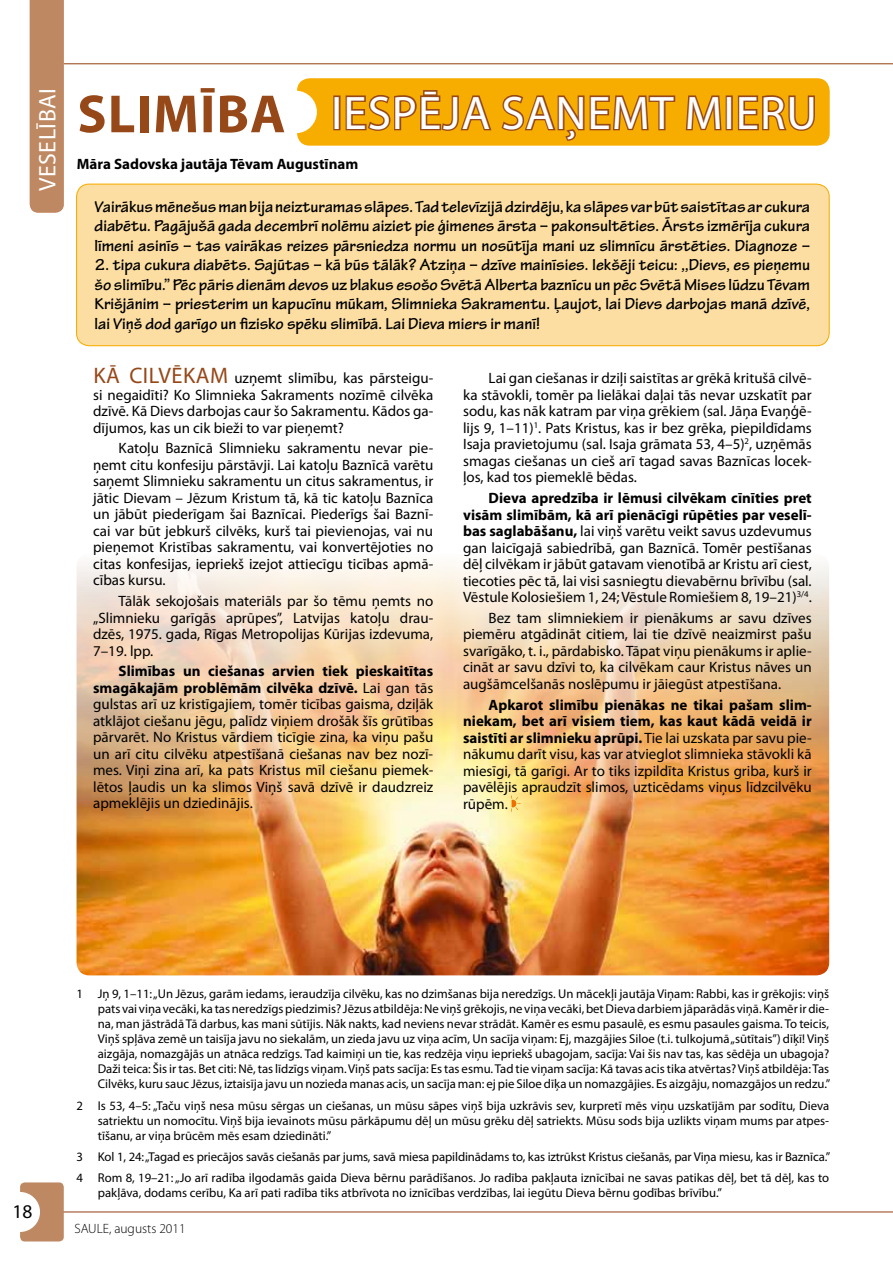
<style>
.page{position:relative;width:893px;height:1263px;background:#fff}
.page>*{position:absolute;margin:0;border:0;box-sizing:border-box;transform-origin:0 0}
.t1{font:700 54.15px "Myriad Pro";letter-spacing:.02em;color:#964819}
.t2{font:47.25px "Myriad Pro";letter-spacing:.02em;color:#fff}
.t3{font:24px "Myriad Pro";letter-spacing:.02em;color:#fff}
.t4{font:19.5px "Myriad Pro";color:#000}
.t5{font:700 16.95px/19.5px "Tekton Pro";color:#000;text-align:justify}
.t6{font:15px/16.5px "Myriad Pro";color:#000;text-align:justify}
.t7{font:700 15px "Myriad Pro";color:#000}
.t8{font:300 13.5px "Myriad Pro";color:#000}
.t9{font:12.75px/15px "Myriad Pro";color:#000;text-align:justify}
.s1{font-size:22.5px;color:#964819}
.s2{font-weight:700}
</style>
<div class="page">
<hr style="left:54px;top:1211px;width:839px;height:1px;background:#964819">
<hr style="left:54px;top:63px;width:839px;height:1px;background:#964819">
<img style="left:77px;top:564px;width:752px;height:411px">
<div style="left:77px;top:184px;width:752px;height:162px;background:#fcdea3;border-radius:13px"></div>
<div style="left:76px;top:184px;width:754px;height:162px;border:1px solid #f7ad00;border-radius:13px"></div>
<svg style="left:511px;top:795px;width:10px;height:17px"></svg>
<svg style="left:297px;top:78px;width:533px;height:68px;background:#e1980d"></svg>
<div style="left:20px;top:1182px;width:44px;height:59px;background:#be8862;border-radius:5px"></div>
<div style="left:0;top:1192px;width:40px;height:40px;background:#fff;border-radius:50%"></div>
<div style="left:30px;top:0;width:34px;height:213px;background:#be8862"></div>
<h3 class="t3" style="left:33px;top:191px;width:116px;rotate:-90deg">DER ZINĀT!</h3>
<h3 class="t3" style="left:33px;top:191px;width:102px;rotate:-90deg">VESELĪBAI</h3>
<h1 class="t1" style="left:77px;top:79px;width:210px">SLIMĪBA</h1>
<p class="t7" style="left:77px;top:154px;width:283px">Māra Sadovska jautāja Tēvam Augustīnam</p>
<h2 class="t2" style="left:331px;top:84px;width:487px">iespēja saņemt mieru</h2>
<p class="t5" style="left:94px;top:197px;width:717px">Vairākus mēnešus man bija neizturamas slāpes. Tad televīzijā dzirdēju, ka slāpes var būt saistītas ar cukura diabētu. Pagājušā gada decembrī nolēmu aiziet pie ģimenes ārsta – pakonsultēties. Ārsts izmērīja cukura līmeni asinīs – tas vairākas reizes pārsniedza normu un nosūtīja mani uz slimnīcu ārstēties. Diagnoze –</p>
<p class="t5" style="left:94px;top:255px;width:717px">2. tipa cukura diabēts. Sajūtas – kā būs tālāk? Atziņa – dzīve mainīsies. Iekšēji teicu: ,,Dievs, es pieņemu šo slimību.” Pēc pāris dienām devos uz blakus esošo Svētā Alberta baznīcu un pēc Svētā Mises lūdzu Tēvam Krišjānim – priesterim un kapucīnu mūkam, Slimnieka Sakramentu. Ļaujot, lai Dievs darbojas manā dzīvē, lai Viņš dod garīgo un fizisko spēku slimībā. Lai Dieva miers ir manī!</p>
<p class="t6" style="left:93px;top:370px;width:342px"><span class="s1">Kā cilvēkam</span> uzņemt slimību, kas pārsteigu&shy;si negaidīti? Ko Slimnieka Sakraments nozīmē cilvēka dzīvē. Kā Dievs darbojas caur šo Sakramentu. Kādos ga&shy;dījumos, kas un cik bieži to var pieņemt?</p>
<p class="t6" style="left:93px;top:440px;width:342px;text-indent:26px">Katoļu Baznīcā Slimnieku sakramentu nevar pie&shy;ņemt citu konfesiju pārstāvji. Lai katoļu Baznīcā varētu saņemt Slimnieku sakramentu un citus sakramentus, ir jātic Dievam – Jēzum Kristum tā, kā tic katoļu Baznīca un jābūt piederīgam šai Baznīcai. Piederīgs šai Baznī&shy;cai var būt jebkurš cilvēks, kurš tai pievienojas, vai nu pieņemot Kristības sakramentu, vai konvertējoties no citas konfesijas, iepriekš izejot attiecīgu ticības apmā&shy;cības kursu.</p>
<p class="t6" style="left:93px;top:593px;width:342px;text-indent:26px">Tālāk sekojošais materiāls par šo tēmu ņemts no „Slimnieku garīgās aprūpes”, Latvijas katoļu drau&shy;dzēs, 1975. gada, Rīgas Metropolijas Kūrijas izdevuma, 7–19. lpp.</p>
<p class="t6" style="left:93px;top:663px;width:342px;text-indent:26px"><span class="s2">Slimības un ciešanas arvien tiek pieskaitītas smagākajām problēmām cilvēka dzīvē.</span> Lai gan tās gulstas arī uz kristīgajiem, tomēr ticības gaisma, dziļāk atklājot ciešanu jēgu, palīdz viņiem drošāk šīs grūtības pārvarēt. No Kristus vārdiem ticīgie zina, ka viņu pašu un arī citu cilvēku atpestīšanā ciešanas nav bez nozī&shy;mes. Viņi zina arī, ka pats Kristus mīl ciešanu piemek&shy;lētos ļaudis un ka slimos Viņš savā dzīvē ir daudzreiz apmeklējis un dziedinājis.</p>
<p class="t6" style="left:463px;top:370px;width:350px;text-indent:26px">Lai gan ciešanas ir dziļi saistītas ar grēkā kritušā cilvē&shy;ka stāvokli, tomēr pa lielākai daļai tās nevar uzskatīt par sodu, kas nāk katram par viņa grēkiem (sal. Jāņa Evaņģē&shy;lijs 9, 1–11)<sup>1</sup>. Pats Kristus, kas ir bez grēka, piepildīdams Isaja pravietojumu (sal. Isaja grāmata 53, 4–5)<sup>2</sup>, uzņēmās smagas ciešanas un cieš arī tagad savas Baznīcas locek&shy;ļos, kad tos piemeklē bēdas.</p>
<p class="t6" style="left:463px;top:490px;width:350px;text-indent:26px"><span class="s2">Dieva apredzība ir lēmusi cilvēkam cīnīties pret visām slimībām, kā arī pienācīgi rūpēties par veselī&shy;bas saglabāšanu,</span> lai viņš varētu veikt savus uzdevumus gan laicīgajā sabiedrībā, gan Baznīcā. Tomēr pestīšanas dēļ cilvēkam ir jābūt gatavam vienotībā ar Kristu arī ciest, tiecoties pēc tā, lai visi sasniegtu dievabērnu brīvību (sal.<br>Vēstule Kolosiešiem 1, 24; Vēstule Romiešiem 8, 19–21)<sup>3/4</sup>.</p>
<p class="t6" style="left:463px;top:609px;width:350px;text-indent:26px">Bez tam slimniekiem ir pienākums ar savu dzīves piemēru atgādināt citiem, lai tie dzīvē neaizmirst pašu svarīgāko, t. i., pārdabisko. Tāpat viņu pienākums ir aplie&shy;cināt ar savu dzīvi to, ka cilvēkam caur Kristus nāves un augšāmcelšanās noslēpumu ir jāiegūst atpestīšana.</p>
<p class="t6" style="left:463px;top:696px;width:350px;text-indent:26px"><span class="s2">Apkarot slimību pienākas ne tikai pašam slim&shy;niekam, bet arī visiem tiem, kas kaut kādā veidā ir saistīti ar slimnieku aprūpi.</span> Tie lai uzskata par savu pie&shy;nākumu darīt visu, kas var atvieglot slimnieka stāvokli kā miesīgi, tā garīgi. Ar to tiks izpildīta Kristus griba, kurš ir pavēlējis apraudzīt slimos, uzticēdams viņus līdzcilvēku rūpēm.</p>
<h3 class="t4" style="left:13px;top:1200px;width:21px">18</h3>
<p class="t9" style="left:98px;top:986px;width:734px;text-indent:-21px">1 J ņ 9, 1–11: „Un Jēzus, garām iedams, ieraudzīja cilvēku, kas no dzimšanas bija neredzīgs. Un mācekļi jautāja Viņam: Rabbi, kas ir grēkojis: viņš pats vai viņa vecāki, ka tas neredzīgs piedzimis? Jēzus atbildēja: Ne viņš grēkojis, ne viņa vecāki, bet Dieva darbiem jāparādās viņā. Kamēr ir die&shy;na, man jāstrādā Tā darbus, kas mani sūtījis. Nāk nakts, kad neviens nevar strādāt. Kamēr es esmu pasaulē, es esmu pasaules gaisma. To teicis, Viņš spļāva zemē un taisīja javu no siekalām, un zieda javu uz viņa acīm, Un sacīja viņam: Ej, mazgājies Siloe (t.i. tulkojumā „sūtītais”) dīķī! Viņš aizgāja, nomazgājās un atnāca redzīgs. Tad kaimiņi un tie, kas redzēja viņu iepriekš ubagojam, sacīja: Vai šis nav tas, kas sēdēja un ubagoja?<br>Daži teica: Šis ir tas. Bet citi: Nē, tas līdzīgs viņam. Viņš pats sacīja: Es tas esmu. Tad tie viņam sacīja: Kā tavas acis tika atvērtas? Viņš atbildēja: Tas Cilvēks, kuru sauc Jēzus, iztaisīja javu un nozieda manas acis, un sacīja man: ej pie Siloe dīķa un nomazgājies. Es aizgāju, nomazgājos un redzu.”</p>
<p class="t9" style="left:98px;top:1098px;width:733px;text-indent:-21px">2 Is 53, 4–5: „Taču viņš nesa mūsu sērgas un ciešanas, un mūsu sāpes viņš bija uzkrāvis sev, kurpretī mēs viņu uzskatījām par sodītu, Dieva satriektu un nomocītu. Viņš bija ievainots mūsu pārkāpumu dēļ un mūsu grēku dēļ satriekts. Mūsu sods bija uzlikts viņam mums par atpes&shy;tīšanu, ar viņa brūcēm mēs esam dziedināti.”</p>
<p class="t9" style="left:77px;top:1146px;width:755px;line-height:21.5px">3 Kol 1, 24: „Tagad es priecājos savās ciešanās par jums, savā miesa papildinādams to, kas iztrūkst Kristus ciešanās, par Viņa miesu, kas ir Baznīca.”<br>4 Rom 8, 19–21: „Jo arī radība ilgodamās gaida Dieva bērnu parādīšanos. Jo radība pakļauta iznīcībai ne savas patikas dēļ, bet tā dēļ, kas to</p>
<p class="t9" style="left:98px;top:1185px;width:625px">pakļāva, dodams cerību, Ka arī pati radība tiks atbrīvota no iznīcības verdzības, lai iegūtu Dieva bērnu godības brīvību.”</p>
<p class="t8" style="left:74px;top:1221px;width:8px">SAULE</p>
<p class="t8" style="left:109px;top:1221px;width:78px">, augusts 2011</p>
</div>
